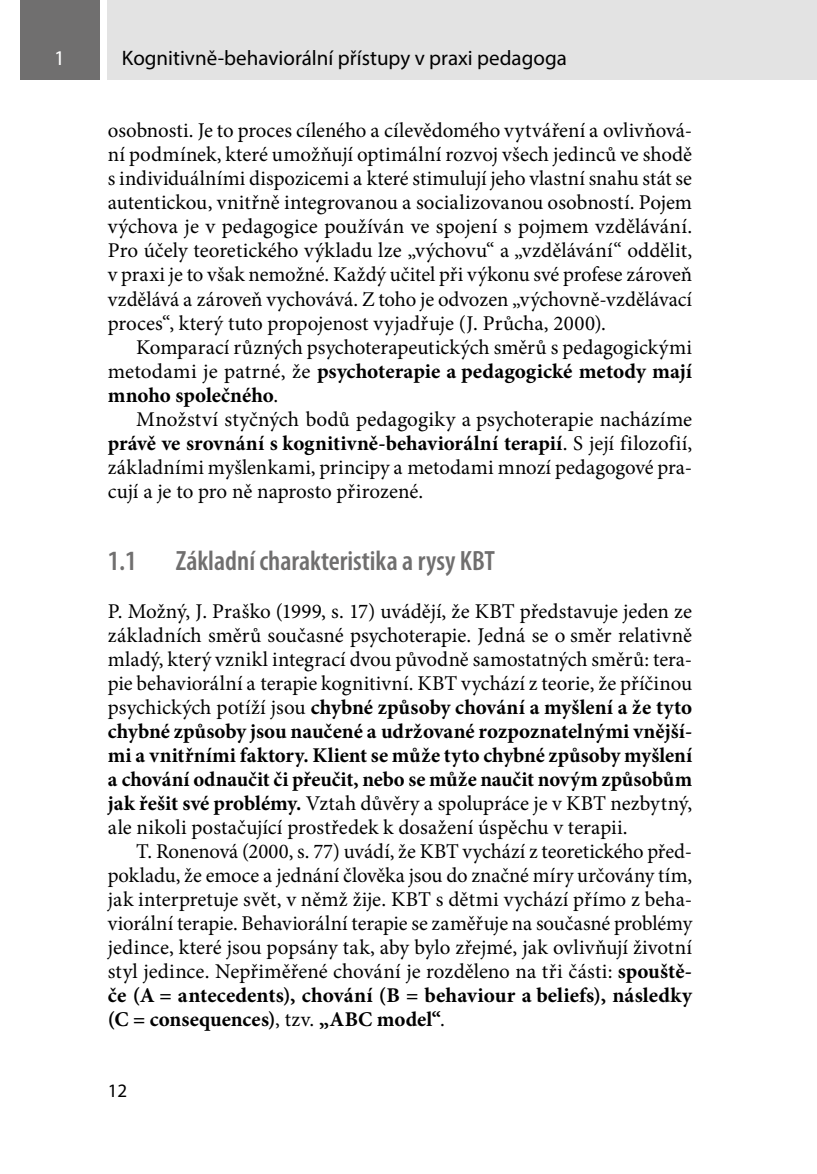
<style>
.page{position:relative;width:817px;height:1174px;background:#fff}
.page>*{position:absolute;margin:0;border:0;box-sizing:border-box;transform-origin:0 0}
._2_2_nadpis{font:600 condensed 28px "Myriad Pro";color:#706f6f}
.text{font:21px/24px "Minion Pro";color:#000;text-align:justify}
.text_1__odstavec{font:21px/24px "Minion Pro";letter-spacing:.005em;color:#000;text-align:justify}
.t1{font:21px "Myriad Pro";color:#000}
.t2{font:21px "Myriad Pro";color:#fff}
._14__Stranova_cislic{font:19px "Myriad Pro";color:#000}
.s1{font-weight:700}
</style>
<div class="page">
<div style="left:108px;top:0;width:708px;height:79px;background:#e3e3e3"></div>
<div style="left:20px;top:0;width:79px;height:79px;background:#706f6f"></div>
<p class="t2" style="left:54px;top:45px;width:12px">1</p>
<p class="t1" style="left:122px;top:45px;width:446px">Kognitivně-behaviorální přístupy v praxi pedagoga</p>
<p class="text" style="left:108px;top:119px;width:585px">osobnosti. Je to proces cíleného a cílevědomého vytváření a ovlivňová&shy;ní podmínek, které umožňují optimální rozvoj všech jedinců ve shodě s individuálními dispozicemi a které stimulují jeho vlastní snahu stát se autentickou, vnitřně integrovanou a socializovanou osobností. Pojem výchova je v pedagogice používán ve spojení s pojmem vzdělávání.<br>Pro účely teoretického výkladu lze „výchovu“ a „vzdělávání“ oddělit, v praxi je to však nemožné. Každý učitel při výkonu své profese zároveň vzdělává a zároveň vychovává. Z toho je odvozen „výchovně-vzdělávací proces“, který tuto propojenost vyjadřuje (J. Průcha, 2000).</p>
<p class="text" style="left:108px;top:335px;width:585px;text-indent:28px">Komparací různých psychoterapeutických směrů s pedagogickými metodami je patrné, že <span class="s1">psychoterapie a pedagogické metody mají mnoho společného</span>.</p>
<p class="text" style="left:108px;top:407px;width:585px;text-indent:28px">Množství styčných bodů pedagogiky a psychoterapie nacházíme <span class="s1">právě ve srovnání s kognitivně-behaviorální terapií</span>. S její filozofií, základními myšlenkami, principy a metodami mnozí pedagogové pra&shy;cují a je to pro ně naprosto přirozené.</p>
<p class="_2_2_nadpis" style="left:108px;top:543px;width:30px">1.1</p>
<p class="_2_2_nadpis" style="left:176px;top:543px;width:320px">Základní charakteristika a rysy KBT</p>
<p class="text_1__odstavec" style="left:108px;top:599px;width:585px">P. Možný, J. Praško (1999, s. 17) uvádějí, že KBT představuje jeden ze základních směrů současné psychoterapie. Jedná se o směr relativně mladý, který vznikl integrací dvou původně samostatných směrů: tera&shy;pie behaviorální a terapie kognitivní. KBT vychází z teorie, že příčinou psychických potíží jsou <span class="s1">chybné způsoby chování a myšlení a že tyto chybné způsoby jsou naučené a udržované rozpoznatelnými vnější&shy;mi a vnitřními faktory. Klient se může tyto chybné způsoby myšlení a chování odnaučit či přeučit, nebo se může naučit novým způsobům jak řešit své problémy.</span> Vztah důvěry a spolupráce je v KBT nezbytný, ale nikoli postačující prostředek k dosažení úspěchu v terapii.</p>
<p class="text" style="left:108px;top:839px;width:586px;text-indent:28px">T. Ronenová (2000, s. 77) uvádí, že KBT vychází z teoretického před&shy;pokladu, že emoce a jednání člověka jsou do značné míry určovány tím, jak interpretuje svět, v němž žije. KBT s dětmi vychází přímo z beha&shy;viorální terapie. Behaviorální terapie se zaměřuje na současné problémy jedince, které jsou popsány tak, aby bylo zřejmé, jak ovlivňují životní styl jedince. Nepřiměřené chování je rozděleno na tři části: <span class="s1">spouště&shy;če (A = antecedents), chování (B = behaviour a beliefs), následky (C = consequences)</span>, tzv. <span class="s1">„ABC model“</span>.</p>
<p class="_14__Stranova_cislic" style="left:108px;top:1078px;width:21px">12</p>
</div>
